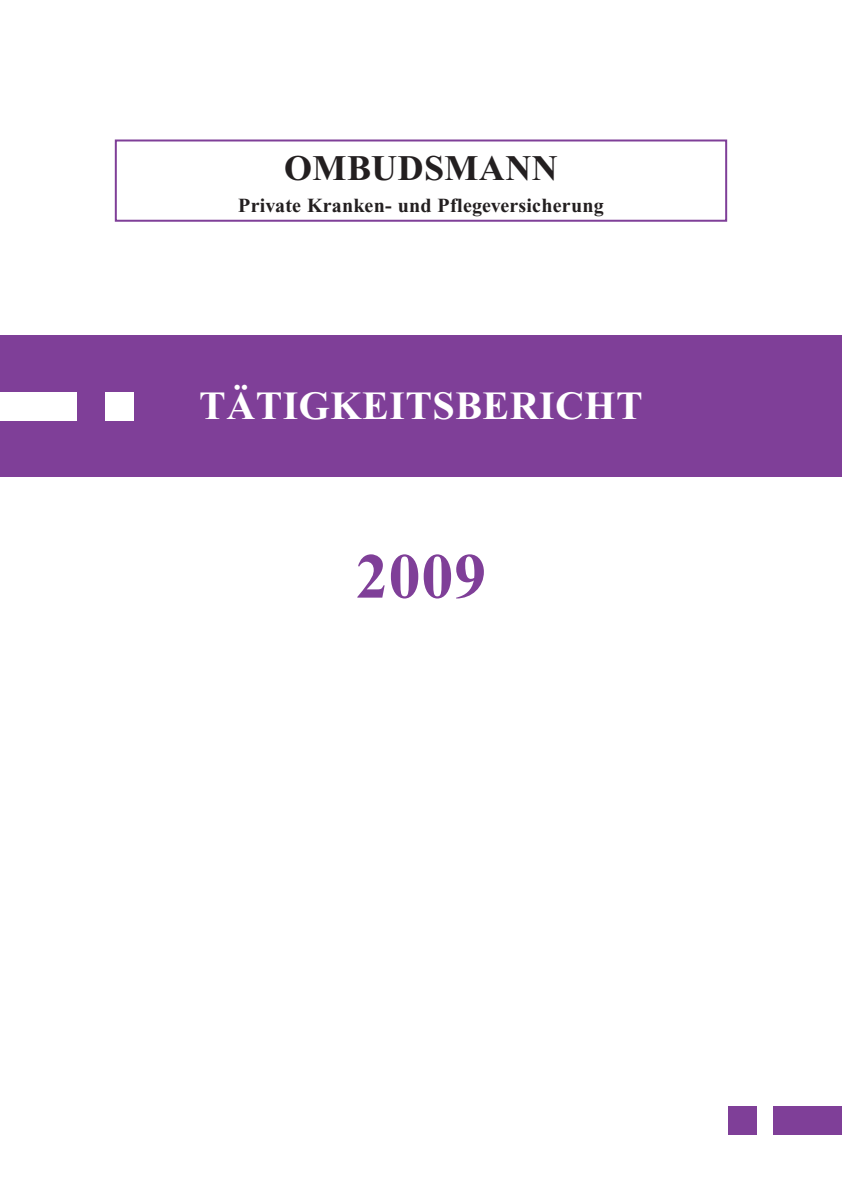
<style>
.page{position:relative;width:842px;height:1191px;background:#fff}
.page>*{position:absolute;margin:0;border:0;box-sizing:border-box;transform-origin:0 0}
.t1{font:700 64px "Times New Roman";color:#7f3f98}
.t2{font:700 40px "Times New Roman";letter-spacing:.01em;color:#fff}
.t3{font:700 36px "Times New Roman";letter-spacing:.01em;color:#231f20}
.t4{font:700 20px "Times New Roman";letter-spacing:.01em;color:#231f20}
</style>
<div class="page">
<div style="left:0;top:335px;width:842px;height:142px;background:#7f3f98"></div>
<div style="left:774px;top:1106px;width:68px;height:28px;background:#7f3f98"></div>
<div style="left:729px;top:1106px;width:28px;height:28px;background:#7f3f98"></div>
<div style="left:0;top:392px;width:77px;height:28px;background:#fff"></div>
<div style="left:105px;top:392px;width:28px;height:28px;background:#fff"></div>
<div style="left:115px;top:139px;width:612px;height:83px;border:2px solid #7f3f98"></div>
<h3 class="t3" style="left:284px;top:156px;width:275px">OMBUDSMANN</h3>
<p class="t4" style="left:238px;top:198px;width:367px">Private Kranken- und Pflegeversicherung</p>
<h2 class="t2" style="left:199px;top:391px;width:445px">TÄTIGKEITSBERICHT</h2>
<h1 class="t1" style="left:356px;top:554px;width:132px">2009</h1>
</div>
